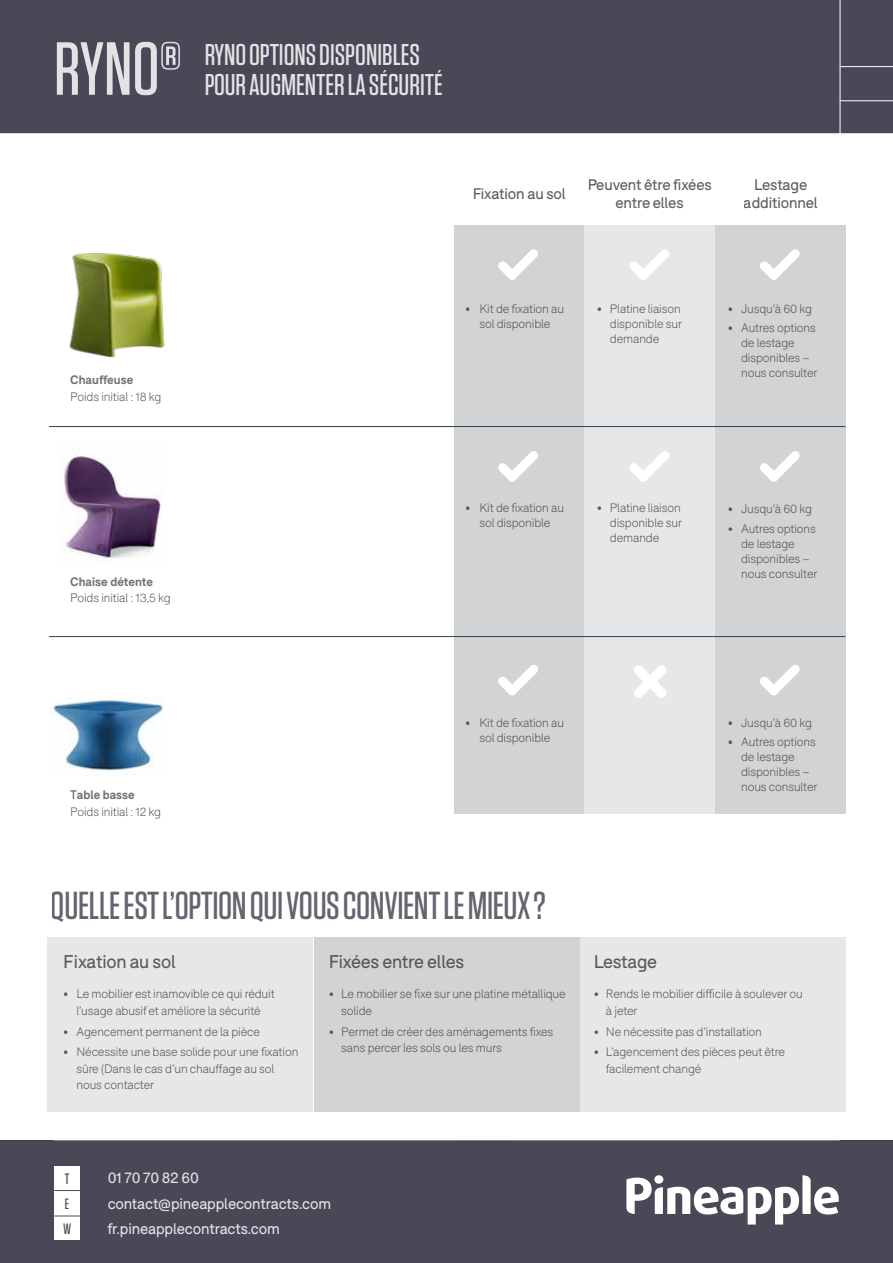
<style>
.page{position:relative;width:893px;height:1263px;background:#fff}
.page>*{position:absolute;margin:0;border:0;box-sizing:border-box;transform-origin:0 0}
.t1{font:500 75px "Tungsten";color:#fff}
.t2{font:500 39px "Tungsten";letter-spacing:-.01em;color:#4b4756}
.t3{font:500 30px/30px "Tungsten";color:#fff}
.t4{font:18px "F37 Bolton";letter-spacing:-.01em;color:#414042}
.t5{font:15px "F37 Bolton";letter-spacing:-.01em;color:#fff}
.t6{font:15px/18px "F37 Bolton";letter-spacing:-.01em;color:#414042;text-align:center}
.t7{font:500 15px "Tungsten";color:#4b4756}
.t8{font:300 12px/15px "F37 Bolton";letter-spacing:-.01em;color:#414042}
.t9{font:700 12px "F37 Bolton";color:#58595b}
.s1{font-weight:400}
.s2{font-weight:700;color:#58595b}
</style>
<div class="page">
<div style="left:1px;top:1px;width:891px;height:131px;background:#4b4756"></div>
<div style="left:0;top:0;width:893px;height:133px;border:2px solid #4b4756"></div>
<div style="left:1px;top:1141px;width:891px;height:121px;background:#4b4756"></div>
<div style="left:0;top:1140px;width:893px;height:123px;border:2px solid #4b4756"></div>
<svg style="left:626px;top:1175px;width:213px;height:49px"></svg>
<div style="left:654px;top:1175px;width:9px;height:9px;background:#fff;border-radius:50%"></div>
<hr style="left:840px;top:0;width:1px;height:135px;background:#fff">
<hr style="left:840px;top:66px;width:53px;height:1px;background:#fff">
<hr style="left:840px;top:100px;width:53px;height:1px;background:#fff">
<div style="left:54px;top:1165px;width:26px;height:25px;background:#fff"></div>
<div style="left:54px;top:1190px;width:26px;height:25px;background:#fff"></div>
<svg style="left:54px;top:1190px;width:26px;height:1px"></svg>
<div style="left:54px;top:1215px;width:26px;height:25px;background:#fff"></div>
<svg style="left:54px;top:1215px;width:26px;height:1px"></svg>
<div style="left:454px;top:225px;width:130px;height:588px;background:#d1d3d4"></div>
<div style="left:584px;top:225px;width:131px;height:588px;background:#e6e7e8"></div>
<div style="left:715px;top:225px;width:130px;height:588px;background:#d1d3d4"></div>
<hr style="left:49px;top:426px;width:796px;height:1px;background:#2f4350">
<hr style="left:49px;top:636px;width:796px;height:1px;background:#2f4350">
<img style="left:517px;top:451px;width:21px;height:27px">
<img style="left:498px;top:463px;width:19px;height:19px">
<img style="left:779px;top:451px;width:21px;height:27px">
<img style="left:760px;top:463px;width:19px;height:19px">
<img style="left:648px;top:451px;width:21px;height:27px">
<img style="left:629px;top:463px;width:19px;height:19px">
<img style="left:517px;top:665px;width:21px;height:27px">
<img style="left:498px;top:677px;width:19px;height:19px">
<img style="left:779px;top:665px;width:21px;height:27px">
<img style="left:760px;top:677px;width:19px;height:19px">
<img style="left:634px;top:665px;width:33px;height:33px">
<img style="left:61px;top:455px;width:101px;height:106px">
<img style="left:69px;top:253px;width:96px;height:105px">
<img style="left:517px;top:249px;width:21px;height:28px">
<img style="left:498px;top:261px;width:19px;height:19px">
<img style="left:779px;top:249px;width:21px;height:27px">
<img style="left:760px;top:261px;width:19px;height:19px">
<img style="left:648px;top:249px;width:21px;height:27px">
<img style="left:629px;top:261px;width:19px;height:19px">
<img style="left:50px;top:697px;width:114px;height:74px">
<div style="left:314px;top:937px;width:266px;height:174px;background:#d1d3d4"></div>
<div style="left:48px;top:937px;width:265px;height:174px;background:#e6e7e8"></div>
<div style="left:580px;top:937px;width:265px;height:174px;background:#e6e7e8"></div>
<h1 class="t1" style="left:54px;top:30px;width:129px">RYNO®</h1>
<h3 class="t3" style="left:204px;top:40px;width:240px">RYNO OPTIONS DISPONIBLES<br>POUR AUGMENTER LA SÉCURITÉ</h3>
<p class="t6" style="left:472px;top:185px;width:95px">Fixation au sol</p>
<p class="t6" style="left:587px;top:176px;width:126px">Peuvent être fixées entre elles</p>
<p class="t6" style="left:744px;top:176px;width:75px">Lestage additionnel</p>
<p class="t9" style="left:70px;top:373px;width:65px">Chauffeuse</p>
<p class="t8" style="left:70px;top:389px;width:93px">Poids initial : 18 kg</p>
<p class="t8" style="left:466px;top:301px;width:100px;text-align:center">• Kit de fixation au sol disponible</p>
<p class="t8" style="left:610px;top:301px;width:74px;text-align:justify;text-indent:-14px">• Platine liaison disponible sur demande</p>
<p class="t8" style="left:728px;top:301px;width:86px">• Jusqu’à 60 kg</p>
<p class="t8" style="left:741px;top:320px;width:78px;text-indent:-14px">• Autres options de lestage disponibles – nous consulter</p>
<p class="t9" style="left:70px;top:574px;width:84px">Chaise détente</p>
<p class="t8" style="left:70px;top:590px;width:102px">Poids initial : 13,5 kg</p>
<p class="t8" style="left:466px;top:500px;width:100px;text-align:center">• Kit de fixation au sol disponible</p>
<p class="t8" style="left:610px;top:500px;width:74px;text-align:justify;text-indent:-14px">• Platine liaison disponible sur demande</p>
<p class="t8" style="left:728px;top:501px;width:86px">• Jusqu’à 60 kg</p>
<p class="t8" style="left:741px;top:521px;width:78px;text-indent:-14px">• Autres options de lestage disponibles – nous consulter</p>
<p class="t8" style="left:70px;top:787px;width:92px;line-height:16.5px"><span class="s1">T</span><span class="s2">able basse<br></span>Poids initial : 12 kg</p>
<p class="t8" style="left:466px;top:715px;width:100px;text-align:center">• Kit de fixation au sol disponible</p>
<p class="t8" style="left:728px;top:715px;width:86px">• Jusqu’à 60 kg</p>
<p class="t8" style="left:741px;top:734px;width:78px;text-indent:-14px">• Autres options de lestage disponibles – nous consulter</p>
<h2 class="t2" style="left:51px;top:885px;width:496px">QUELLE EST L’OPTION QUI VOUS CONVIENT LE MIEUX ?</h2>
<h3 class="t4" style="left:328px;top:951px;width:137px">Fixées entre elles</h3>
<p class="t8" style="left:341px;top:986px;width:226px;line-height:16.5px;text-indent:-13px">• Le mobilier se fixe sur une platine métallique solide</p>
<p class="t8" style="left:341px;top:1023px;width:214px;line-height:16.5px;text-indent:-13px">• Permet de créer des aménagements fixes sans percer les sols ou les murs</p>
<h3 class="t4" style="left:64px;top:951px;width:114px">Fixation au sol</h3>
<p class="t8" style="left:64px;top:986px;width:212px;line-height:16.5px;text-align:center">• Le mobilier est inamovible ce qui réduit l’usage abusif et améliore la sécurité</p>
<p class="t8" style="left:64px;top:1024px;width:198px">• Agencement permanent de la pièce</p>
<p class="t8" style="left:76px;top:1044px;width:223px;line-height:16.5px;text-indent:-13px">• Nécessite une base solide pour une fixation sûre (Dans le cas d’un chauffage au sol nous contacter</p>
<h3 class="t4" style="left:593px;top:951px;width:65px">Lestage</h3>
<p class="t8" style="left:606px;top:986px;width:198px;line-height:16.5px;text-indent:-13px">• Rends le mobilier difficile à soulever ou à jeter</p>
<p class="t8" style="left:593px;top:1024px;width:170px">• Ne nécessite pas d’installation</p>
<p class="t8" style="left:606px;top:1044px;width:180px;line-height:16.5px;text-indent:-13px">• L’agencement des pièces peut être facilement changé</p>
<p class="t7" style="left:65px;top:1171px;width:6px">T</p>
<p class="t5" style="left:107px;top:1169px;width:93px">01 70 70 82 60</p>
<p class="t7" style="left:65px;top:1196px;width:6px">E</p>
<p class="t5" style="left:107px;top:1194px;width:225px">contact@pineapplecontracts.com</p>
<p class="t7" style="left:63px;top:1221px;width:10px">W</p>
<p class="t5" style="left:107px;top:1220px;width:174px">fr.pineapplecontracts.com</p>
</div>
